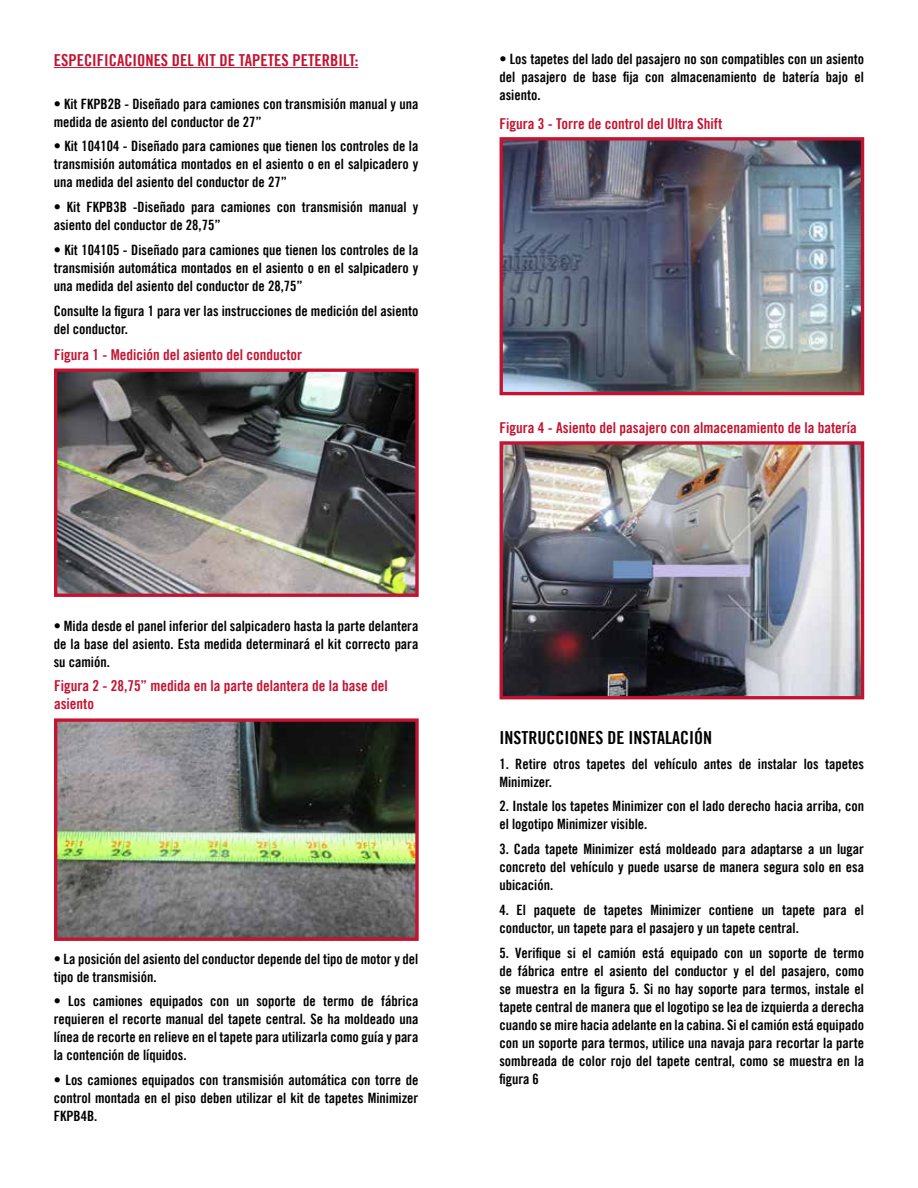
<style>
.page{position:relative;width:918px;height:1188px;background:#fff}
.page>*{position:absolute;margin:0;border:0;box-sizing:border-box;transform-origin:0 0}
.t1{font:18px "Trade Gothic LT Bold Cond Twenty";color:#000}
.t2{font:16.5px "Trade Gothic LT Bold Cond Twenty";color:#c41230}
.t3{font:15px/18px "Trade Gothic LT Bold Cond Twenty";color:#c41230}
.t4{font:14.25px/18px "Trade Gothic LT Bold Cond Twenty";color:#000;text-align:justify}
</style>
<div class="page">
<hr style="left:54px;top:67px;width:304px;height:1px;background:#c41230">
<img style="left:58px;top:373px;width:357px;height:220px">
<div style="left:54px;top:369px;width:365px;height:228px;border:3px solid #c41230"></div>
<img style="left:504px;top:141px;width:356px;height:250px">
<div style="left:500px;top:137px;width:364px;height:258px;border:3px solid #c41230"></div>
<img style="left:504px;top:445px;width:356px;height:250px">
<div style="left:500px;top:441px;width:364px;height:258px;border:3px solid #c41230"></div>
<img style="left:58px;top:722px;width:357px;height:215px">
<div style="left:54px;top:718px;width:365px;height:223px;border:3px solid #c41230"></div>
<p class="t2" style="left:54px;top:50px;width:306px">ESPECIFICACIONES DEL KIT DE TAPETES PETERBILT:</p>
<p class="t4" style="left:54px;top:94px;width:366px">• Kit FKPB2B - Diseñado para camiones con transmisión manual y una medida de asiento del conductor de 27”</p>
<p class="t4" style="left:54px;top:137px;width:366px">• Kit 104104 - Diseñado para camiones que tienen los controles de la transmisión automática montados en el asiento o en el salpicadero y una medida del asiento del conductor de 27”</p>
<p class="t4" style="left:54px;top:198px;width:366px">• Kit FKPB3B -Diseñado para camiones con transmisión manual y asiento del conductor de 28,75”</p>
<p class="t4" style="left:54px;top:241px;width:366px">• Kit 104105 - Diseñado para camiones que tienen los controles de la transmisión automática montados en el asiento o en el salpicadero y una medida del asiento del conductor de 28,75”</p>
<p class="t4" style="left:54px;top:301px;width:366px">Consulte la figura 1 para ver las instrucciones de medición del asiento del conductor.</p>
<p class="t3" style="left:54px;top:345px;width:250px">Figura 1 - Medición del asiento del conductor</p>
<p class="t4" style="left:54px;top:616px;width:366px">• Mida desde el panel inferior del salpicadero hasta la parte delantera de la base del asiento. Esta medida determinará el kit correcto para su camión.</p>
<p class="t3" style="left:54px;top:677px;width:335px">Figura 2 - 28,75” medida en la parte delantera de la base del asiento</p>
<p class="t4" style="left:54px;top:949px;width:366px">• La posición del asiento del conductor depende del tipo de motor y del tipo de transmisión.</p>
<p class="t4" style="left:54px;top:992px;width:366px">• Los camiones equipados con un soporte de termo de fábrica requieren el recorte manual del tapete central. Se ha moldeado una línea de recorte en relieve en el tapete para utilizarla como guía y para la contención de líquidos.</p>
<p class="t4" style="left:54px;top:1071px;width:366px">• Los camiones equipados con transmisión automática con torre de control montada en el piso deben utilizar el kit de tapetes Minimizer FKPB4B.</p>
<p class="t4" style="left:499px;top:50px;width:366px">• Los tapetes del lado del pasajero no son compatibles con un asiento del pasajero de base fija con almacenamiento de batería bajo el asiento.</p>
<p class="t3" style="left:500px;top:114px;width:224px">Figura 3 - Torre de control del Ultra Shift</p>
<p class="t3" style="left:500px;top:418px;width:359px">Figura 4 - Asiento del pasajero con almacenamiento de la batería</p>
<p class="t1" style="left:499px;top:726px;width:214px">INSTRUCCIONES DE INSTALACIÓN</p>
<p class="t4" style="left:499px;top:754px;width:366px">1. Retire otros tapetes del vehículo antes de instalar los tapetes<br>Minimizer.</p>
<p class="t4" style="left:499px;top:797px;width:366px">2. Instale los tapetes Minimizer con el lado derecho hacia arriba, con el logotipo Minimizer visible.</p>
<p class="t4" style="left:499px;top:840px;width:366px">3. Cada tapete Minimizer está moldeado para adaptarse a un lugar concreto del vehículo y puede usarse de manera segura solo en esa ubicación.</p>
<p class="t4" style="left:499px;top:901px;width:366px">4. El paquete de tapetes Minimizer contiene un tapete para el conductor, un tapete para el pasajero y un tapete central.</p>
<p class="t4" style="left:499px;top:943px;width:366px">5. Verifique si el camión está equipado con un soporte de termo de fábrica entre el asiento del conductor y el del pasajero, como se muestra en la figura 5. Si no hay soporte para termos, instale el tapete central de manera que el logotipo se lea de izquierda a derecha cuando se mire hacia adelante en la cabina. Si el camión está equipado con un soporte para termos, utilice una navaja para recortar la parte sombreada de color rojo del tapete central, como se muestra en la figura 6</p>
</div>
